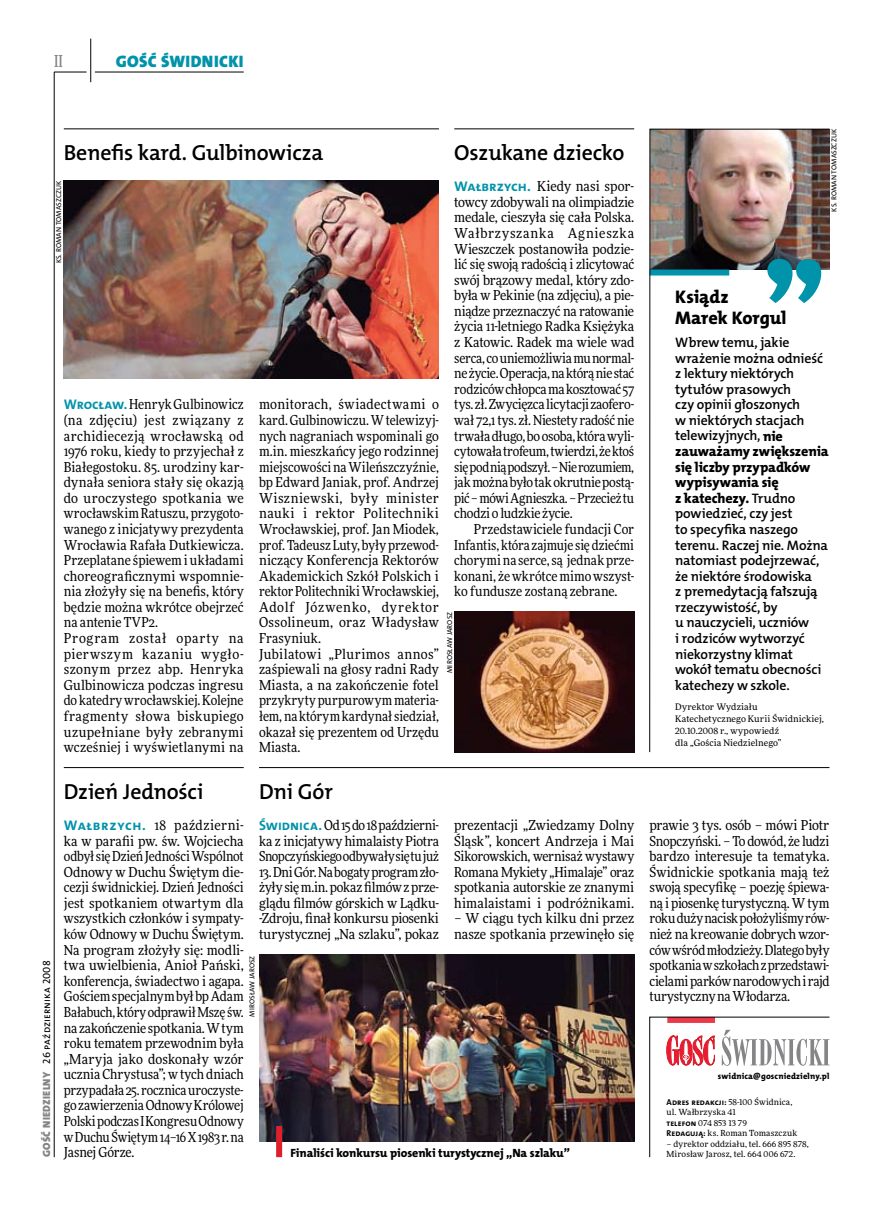
<style>
.page{position:relative;width:872px;height:1221px;background:#fff}
.page>*{position:absolute;margin:0;border:0;box-sizing:border-box;transform-origin:0 0}
.t1{font:21.9px "The Mix HP6 Se Bld";letter-spacing:-.01em;color:#000}
.t2{font:18.3px/21.6px "The Mix HP8 Ex Bld";letter-spacing:.005em;color:#000}
.t3{font:16.65px "The Mix HP9 Blk";letter-spacing:.02em;color:#0093aa}
.t4{font:500 16.5px "Freeday Narrow";color:#858486;scale:.9 1}
.t5{font:14.1px/15.6px "The Mix HP8 Ex Bld";letter-spacing:.015em;color:#000}
.t6{font:13.8px/15.6px "Freeday Narrow News";letter-spacing:.005em;color:#000;text-align:justify}
.t7{font:13.8px/15.6px "The Mix HP6 Se Bld";letter-spacing:-.015em;color:#000}
.t8{font:12px "The Mix HP8 Ex Bld";letter-spacing:-.005em;color:#000}
.t9{font:10.5px "The Mix HP5 Plain";letter-spacing:.01em;color:#000}
.t10{font:9px/12px "Freeday News";letter-spacing:.015em;color:#000}
.t11{font:8.55px "The Mix HP8 Ex Bld";letter-spacing:.04em;color:#000}
.t12{font:8.4px/10.5px "Freeday News";letter-spacing:.015em;color:#000}
.t13{font:7.2px "The Mix HP5 Plain";letter-spacing:.005em;color:#000}
.s1{font-family:"The Mix HP7 Bld";font-size:13.95px;color:#0093aa}
.s2{font-family:"The Mix HP9 Blk";color:#858486}
.s3{font-family:"The Mix HP8 Ex Bld";font-size:14.1px}
.s4{font-family:"The Mix HP6 Se Bld";font-size:13.8px}
.s5{font-family:"The Mix HP7 Bld";font-size:8.55px}
</style>
<div class="page">
<hr style="left:54px;top:72px;width:1px;height:1085px;background:#000">
<hr style="left:90px;top:39px;width:1px;height:43px;background:#000">
<hr style="left:54px;top:72px;width:33px;height:1px;background:#000">
<hr style="left:95px;top:72px;width:149px;height:1px;background:#000">
<hr style="left:64px;top:129px;width:375px;height:1px;background:#000">
<img style="left:64px;top:181px;width:375px;height:197px">
<img style="left:259px;top:954px;width:375px;height:187px">
<div style="left:276px;top:1125px;width:6px;height:31px;background:#df1f2a"></div>
<svg style="left:649px;top:129px;width:181px;height:623px"></svg>
<svg style="left:767px;top:259px;width:54px;height:44px"></svg>
<svg style="left:649px;top:1016px;width:181px;height:141px"></svg>
<hr style="left:454px;top:129px;width:180px;height:1px;background:#000">
<hr style="left:259px;top:767px;width:570px;height:1px;background:#000">
<hr style="left:64px;top:767px;width:180px;height:1px;background:#000">
<img style="left:454px;top:612px;width:180px;height:140px">
<p class="t4" style="left:54px;top:50px;width:11px">II</p>
<p class="t3" style="left:116px;top:50px;width:129px">GOŚĆ ŚWIDNICKI</p>
<h1 class="t1" style="left:64px;top:139px;width:261px">Benefis kard. Gulbinowicza</h1>
<p class="t13" style="left:54px;top:263px;width:83px;rotate:-90deg">ks. Roman Tomaszczuk</p>
<p class="t6" style="left:64px;top:396px;width:181px;text-align:left"><span class="s1">Wrocław.</span> Henryk Gulbinowicz (na zdjęciu) jest związany z archidiecezją wrocławską od<br>1976 roku, kiedy to przyjechał z<br>Białegostoku. 85. urodziny kar&shy;dynała seniora stały się okazją do uroczystego spotkania we wrocławskim Ratuszu, przygoto&shy;wanego z inicjatywy prezydenta<br>Wrocławia Rafała Dutkiewicza.<br>Przeplatane śpiewem i układami choreograficznymi wspomnie&shy;nia złożyły się na benefis, który będzie można wkrótce obejrzeć na antenie TVP2.<br>Program został oparty na pierwszym kazaniu wygło&shy;szonym przez abp. Henryka<br>Gulbinowicza podczas ingresu do katedry wrocławskiej. Kolejne fragmenty słowa biskupiego uzupełniane były zebranymi wcześniej i wyświetlanymi na</p>
<p class="t6" style="left:259px;top:396px;width:181px;text-align:left">monitorach, świadectwami o kard. Gulbinowiczu. W telewizyj&shy;nych nagraniach wspominali go m.in. mieszkańcy jego rodzinnej miejscowości na Wileńszczyźnie, bp Edward Janiak, prof. Andrzej<br>Wiszniewski, były minister nauki i rektor Politechniki<br>Wrocławskiej, prof. Jan Miodek, prof. Tadeusz Luty, były przewod&shy;niczący Konferencja Rektorów<br>Akademickich Szkół Polskich i rektor Politechniki Wrocławskiej,<br>Adolf Józwenko, dyrektor<br>Ossolineum, oraz Władysław<br>Frasyniuk.<br>Jubilatowi „Plurimos annos” zaśpiewali na głosy radni Rady<br>Miasta, a na zakończenie fotel przykryty purpurowym materia&shy;łem, na którym kardynał siedział, okazał się prezentem od Urzędu<br>Miasta.</p>
<h1 class="t1" style="left:454px;top:139px;width:172px">Oszukane dziecko</h1>
<p class="t6" style="left:454px;top:178px;width:181px"><span class="s1">Wałbrzych.</span> Kiedy nasi spor&shy;towcy zdobywali na olimpiadzie medale, cieszyła się cała Polska.<br>Wałbrzyszanka Agnieszka Wieszczek postanowiła podzie&shy;lić się swoją radością i zlicytować swój brązowy medal, który zdo&shy;była w Pekinie (na zdjęciu), a pie&shy;niądze przeznaczyć na ratowanie życia 11-letniego Radka Księżyka z Katowic. Radek ma wiele wad serca, co uniemożliwia mu normal&shy;ne życie. Operacja, na którą nie stać rodziców chłopca ma kosztować 57 tys. zł. Zwycięzca licytacji zaofero&shy;wał 72,1 tys. zł. Niestety radość nie trwała długo, bo osoba, która wyli&shy;cytowała trofeum, twierdzi, że ktoś się pod nią podszył. – Nie rozumiem, jak można było tak okrutnie postą&shy;pić – mówi Agnieszka. – Przecież tu chodzi o ludzkie życie.</p>
<p class="t6" style="left:454px;top:521px;width:181px;text-indent:20px">Przedstawiciele fundacji Cor Infantis, która zajmuje się dziećmi chorymi na serce, są jednak prze&shy;konani, że wkrótce mimo wszyst&shy;ko fundusze zostaną zebrane.</p>
<p class="t13" style="left:445px;top:673px;width:63px;rotate:-90deg">Mirosław Jarosz</p>
<p class="t9" style="left:40px;top:1156px;width:198px;rotate:-90deg"><span class="s2">GOŚĆ NIEDZIELNY</span> 26 października 2008</p>
<h1 class="t1" style="left:64px;top:777px;width:141px">Dzień Jedności</h1>
<h1 class="t1" style="left:259px;top:777px;width:75px">Dni Gór</h1>
<p class="t6" style="left:64px;top:817px;width:181px"><span class="s1">Wałbrzych.</span> 18 październi&shy;ka w parafii pw. św. Wojciecha odbył się Dzień Jedności Wspólnot Odnowy w Duchu Świętym die&shy;cezji świdnickiej. Dzień Jedności jest spotkaniem otwartym dla wszystkich członków i sympaty&shy;ków Odnowy w Duchu Świętym.<br>Na program złożyły się: modli&shy;twa uwielbienia, Anioł Pański, konferencja, świadectwo i agapa.<br>Gościem specjalnym był bp Adam Bałabuch, który odprawił Mszę św. na zakończenie spotkania. Wtym roku tematem przewodnim była „Maryja jako doskonały wzór ucznia Chrystusa”; w tych dniach przypadała 25. rocznica uroczyste&shy;go zawierzenia Odnowy Królowej Polski podczas IKongresu Odnowy wDuchu Świętym 14–16 X 1983 r. na Jasnej Górze.</p>
<p class="t6" style="left:259px;top:817px;width:181px"><span class="s1">Świdnica.</span> Od 15 do 18 październi&shy;ka z inicjatywy himalaisty Piotra Snopczyńskiego odbywały się tu już</p>
<p class="t6" style="left:259px;top:863px;width:181px">13. Dni Gór. Na bogaty program zło&shy;żyły się m.in. pokaz filmów zprze&shy;glądu filmów górskich w Lądku--Zdroju, finał konkursu piosenki turystycznej „Na szlaku”, pokaz</p>
<p class="t6" style="left:454px;top:817px;width:181px">prezentacji „Zwiedzamy Dolny Śląsk”, koncert Andrzeja i Mai Sikorowskich, wernisaż wystawy Romana Mykiety „Himalaje” oraz spotkania autorskie ze znanymi himalaistami i podróżnikami.</p>
<p class="t6" style="left:454px;top:910px;width:181px">– W ciągu tych kilku dni przez nasze spotkania przewinęło się</p>
<p class="t13" style="left:247px;top:1016px;width:63px;rotate:-90deg">Mirosław Jarosz</p>
<p class="t8" style="left:290px;top:1145px;width:281px">Finaliści konkursu piosenki turystycznej „Na szlaku”</p>
<p class="t13" style="left:829px;top:211px;width:83px;rotate:-90deg">ks. Roman tomaszczuk</p>
<h2 class="t2" style="left:675px;top:286px;width:113px">Ksiądz<br>Marek Korgul</h2>
<p class="t7" style="left:675px;top:334px;width:149px">Wbrew temu, jakie wrażenie można odnieść z lektury niektórych tytułów prasowych<br>czy opinii głoszonych<br>w niektórych stacjach telewizyjnych, <span class="s3">nie</span></p>
<p class="t5" style="left:675px;top:443px;width:155px">zauważamy zwiększenia się liczby przypadków wypisywania się<br>z katechezy. <span class="s4">Trudno</span></p>
<p class="t7" style="left:675px;top:506px;width:154px">powiedzieć, czy jest<br>to specyfika naszego terenu. Raczej nie. Można natomiast podejrzewać, że niektóre środowiska<br>z premedytacją fałszują rzeczywistość, by<br>u nauczycieli, uczniów<br>i rodziców wytworzyć niekorzystny klimat wokół tematu obecności katechezy w szkole.</p>
<p class="t10" style="left:675px;top:701px;width:150px">Dyrektor Wydziału<br>Katechetycznego Kurii Świdnickiej,<br>20.10.2008 r., wypowiedź<br>dla „Gościa Niedzielnego”</p>
<p class="t6" style="left:649px;top:817px;width:181px">prawie 3 tys. osób – mówi Piotr Snopczyński. – To dowód, że ludzi bardzo interesuje ta tematyka.<br>Świdnickie spotkania mają też swoją specyfikę – poezję śpiewa&shy;ną i piosenkę turystyczną. W tym roku duży nacisk położyliśmy rów&shy;nież na kreowanie dobrych wzor&shy;ców wśród młodzieży. Dlatego były spotkania wszkołach zprzedstawi&shy;cielami parków narodowych irajd turystyczny na Włodarza.</p>
<p class="t11" style="left:718px;top:1070px;width:113px">swidnica@goscniedzielny.pl</p>
<p class="t12" style="left:666px;top:1096px;width:132px"><span class="s5">Adres redakcji:</span> 58-100 Świdnica, ul. Wałbrzyska 41<br><span class="s5">telefon</span> 074 853 13 79<br><span class="s5">Redagują:</span> ks. Roman Tomaszczuk</p>
<p class="t12" style="left:666px;top:1138px;width:144px">– dyrektor oddziału, tel. 666 895 878,<br>Mirosław Jarosz, tel. 664 006 672.</p>
</div>
